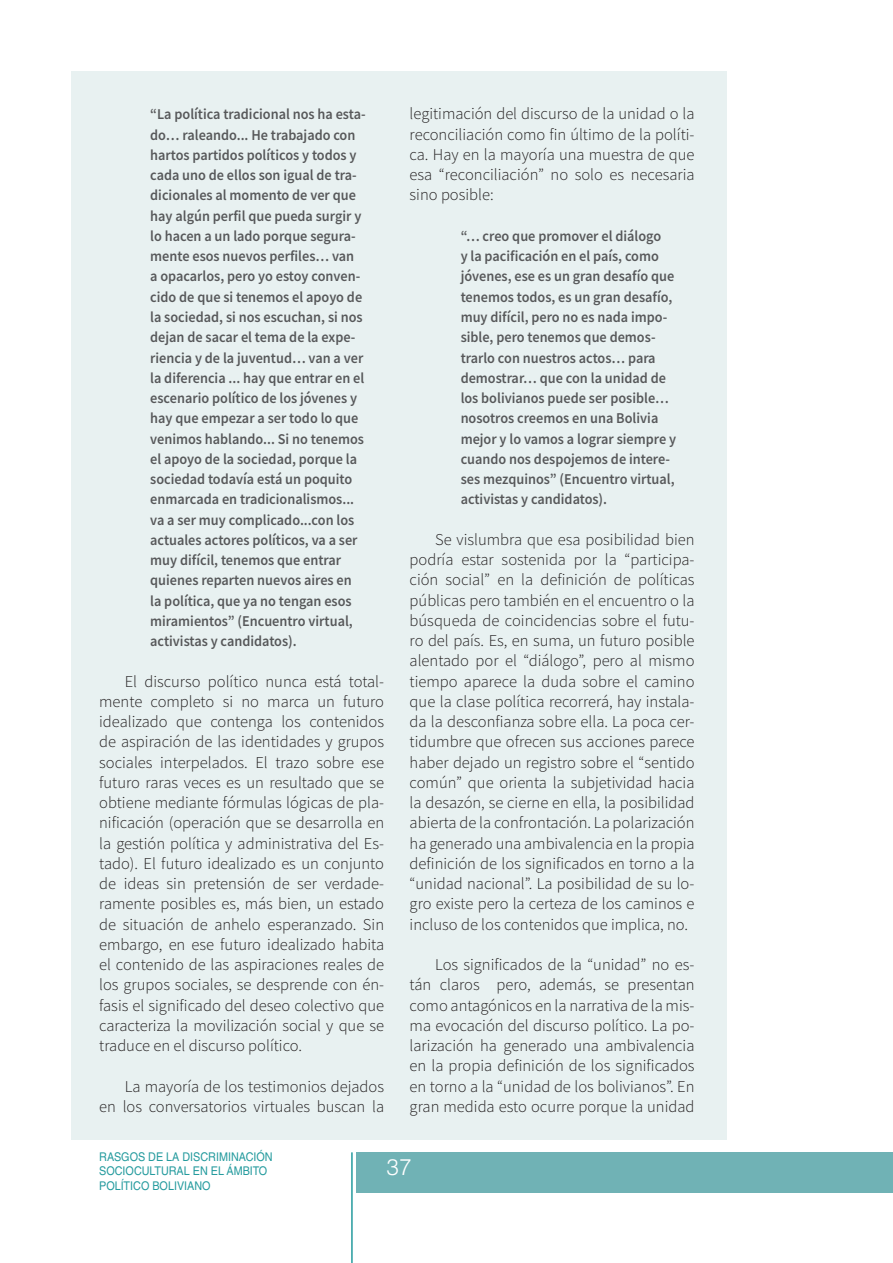
<style>
.page{position:relative;width:893px;height:1263px;background:#fff}
.page>*{position:absolute;margin:0;border:0;box-sizing:border-box;transform-origin:0 0}
.t1{font:300 22.5px "Helvetica LT Std";color:#fff}
.TXXXX_1{font:300 16.5px/20.2px "Source Sans Pro";color:#231f20;text-align:justify}
.CITAAAAAAAA{font:600 15px/20.2px "Source Sans Pro";color:#57585a;scale:.95 1}
.t2{font:12px/14.4px "Helvetica LT Std";color:#259b9e;scale:.9 1}
</style>
<div class="page">
<div style="left:356px;top:1152px;width:537px;height:41px;background:#70b2b5"></div>
<hr style="left:351px;top:1152px;width:2px;height:111px;background:#259b9e">
<div style="left:71px;top:71px;width:656px;height:1069px;background:#e8f1f1"></div>
<p class="CITAAAAAAAA" style="left:150px;top:104px;width:228px">“La política tradicional nos ha esta&shy;do… raleando... He trabajado con hartos partidos políticos y todos y cada uno de ellos son igual de tra&shy;dicionales al momento de ver que hay algún perfil que pueda surgir y lo hacen a un lado porque segura&shy;mente esos nuevos perfiles… van<br>a opacarlos, pero yo estoy conven&shy;cido de que si tenemos el apoyo de la sociedad, si nos escuchan, si nos dejan de sacar el tema de la expe&shy;riencia y de la juventud… van a ver la diferencia ... hay que entrar en el escenario político de los jóvenes y hay que empezar a ser todo lo que venimos hablando... Si no tenemos el apoyo de la sociedad, porque la sociedad todavía está un poquito enmarcada en tradicionalismos... va a ser muy complicado...con los actuales actores políticos, va a ser muy difícil, tenemos que entrar quienes reparten nuevos aires en la política, que ya no tengan esos miramientos” (Encuentro virtual, activistas y candidatos).</p>
<p class="TXXXX_1" style="left:99px;top:671px;width:286px;text-indent:26px">El discurso político nunca está total&shy;mente completo si no marca un futuro idealizado que contenga los contenidos de aspiración de las identidades y grupos sociales interpelados. El trazo sobre ese futuro raras veces es un resultado que se obtiene mediante fórmulas lógicas de pla&shy;nificación (operación que se desarrolla en la gestión política y administrativa del Es&shy;tado). El futuro idealizado es un conjunto de ideas sin pretensión de ser verdade&shy;ramente posibles es, más bien, un estado de situación de anhelo esperanzado. Sin embargo, en ese futuro idealizado habita el contenido de las aspiraciones reales de los grupos sociales, se desprende con én&shy;fasis el significado del deseo colectivo que caracteriza la movilización social y que se traduce en el discurso político.</p>
<p class="TXXXX_1" style="left:99px;top:1076px;width:286px;text-align:right">La mayoría de los testimonios dejados<br>en los conversatorios virtuales buscan la</p>
<p class="TXXXX_1" style="left:410px;top:104px;width:286px">legitimación del discurso de la unidad o la reconciliación como fin último de la políti&shy;ca. Hay en la mayoría una muestra de que esa “reconciliación” no solo es necesaria sino posible:</p>
<p class="CITAAAAAAAA" style="left:461px;top:226px;width:228px">“… creo que promover el diálogo<br>y la pacificación en el país, como jóvenes, ese es un gran desafío que tenemos todos, es un gran desafío, muy difícil, pero no es nada impo&shy;sible, pero tenemos que demos&shy;trarlo con nuestros actos… para demostrar… que con la unidad de los bolivianos puede ser posible… nosotros creemos en una Bolivia mejor y lo vamos a lograr siempre y cuando nos despojemos de intere&shy;ses mezquinos” (Encuentro virtual, activistas y candidatos).</p>
<p class="TXXXX_1" style="left:410px;top:529px;width:286px;text-indent:26px">Se vislumbra que esa posibilidad bien podría estar sostenida por la “participa&shy;ción social” en la definición de políticas públicas pero también en el encuentro o la búsqueda de coincidencias sobre el futu&shy;ro del país. Es, en suma, un futuro posible alentado por el “diálogo”, pero al mismo tiempo aparece la duda sobre el camino que la clase política recorrerá, hay instala&shy;da la desconfianza sobre ella. La poca cer&shy;tidumbre que ofrecen sus acciones parece haber dejado un registro sobre el “sentido común” que orienta la subjetividad hacia la desazón, se cierne en ella, la posibilidad abierta de la confrontación. La polarización ha generado una ambivalencia en la propia definición de los significados en torno a la “unidad nacional”. La posibilidad de su lo&shy;gro existe pero la certeza de los caminos e incluso de los contenidos que implica, no.</p>
<p class="TXXXX_1" style="left:410px;top:954px;width:286px;text-indent:26px">Los significados de la “unidad” no es&shy;tán claros pero, además, se presentan como antagónicos en la narrativa de la mis&shy;ma evocación del discurso político. La po&shy;larización ha generado una ambivalencia en la propia definición de los significados en torno a la “unidad de los bolivianos”. En gran medida esto ocurre porque la unidad</p>
<p class="t2" style="left:99px;top:1149px;width:194px">RASGOS DE LA DISCRIMINACIÓN<br>SOCIOCULTURAL EN EL ÁMBITO<br>POLÍTICO BOLIVIANO</p>
<h1 class="t1" style="left:386px;top:1153px;width:27px">37</h1>
</div>
